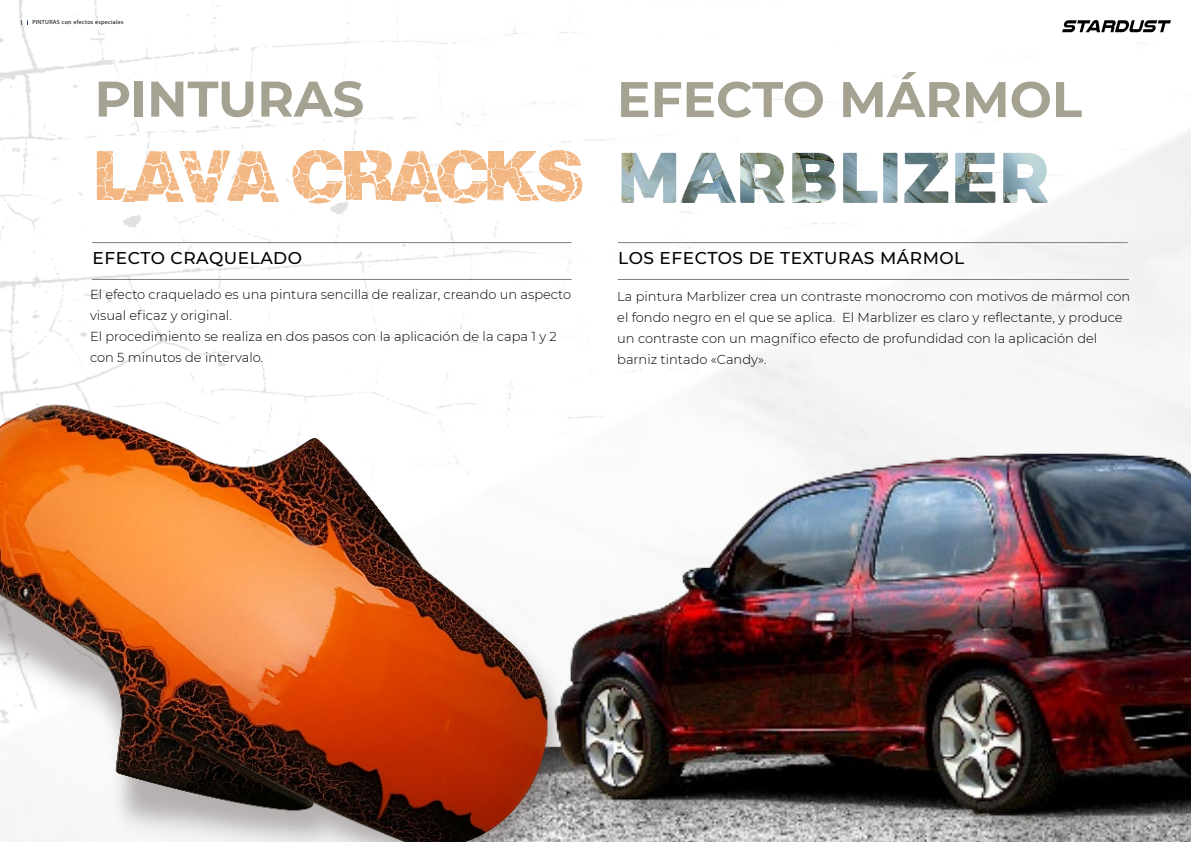
<style>
.page{position:relative;width:1191px;height:842px;background:#fff}
.page>*{position:absolute;margin:0;border:0;box-sizing:border-box;transform-origin:0 0}
.titre_page_pres{font:60px "Crackvetica";color:#f2b782}
.titre_page_pres-2{font:700 50px "Montserrat";color:#a5a291}
.sous_titre_page{font:500 17px "Montserrat";letter-spacing:.03em;color:#000}
.texte_page_pres{font:300 13px/21px "Montserrat";color:#000}
.t1{font:6px "Myriad Pro";letter-spacing:.05em;color:#000}
</style>
<div class="page">
<img style="left:0;top:0;width:1191px;height:423px">
<img style="left:575px;top:423px;width:616px;height:419px">
<img style="left:0;top:373px;width:575px;height:469px">
<svg style="left:1062px;top:20px;width:109px;height:12px"></svg>
<img style="left:604px;top:136px;width:468px;height:91px">
<hr style="left:618px;top:242px;width:509px;height:1px;background:#808080">
<hr style="left:92px;top:242px;width:479px;height:1px;background:#808080">
<hr style="left:618px;top:279px;width:510px;height:1px;background:#808080">
<hr style="left:92px;top:279px;width:479px;height:1px;background:#808080">
<svg style="left:21px;top:20px;width:7px;height:5px"></svg>
<p class="t1" style="left:32px;top:19px;width:93px">PINTURAS con efectos especiales</p>
<p class="titre_page_pres-2" style="left:95px;top:63px;width:271px">PINTURAS</p>
<p class="titre_page_pres-2" style="left:617px;top:63px;width:466px">EFECTO MÁRMOL</p>
<p class="titre_page_pres" style="left:97px;top:150px;width:486px">LAVA CRACKS</p>
<p class="sous_titre_page" style="left:93px;top:246px;width:211px">EFECTO CRAQUELADO</p>
<p class="sous_titre_page" style="left:618px;top:246px;width:347px">LOS EFECTOS DE TEXTURAS MÁRMOL</p>
<p class="texte_page_pres" style="left:617px;top:285px;width:514px">La pintura Marblizer crea un contraste monocromo con motivos de mármol con el fondo negro en el que se aplica. El Marblizer es claro y reflectante, y produce un contraste con un magnífico efecto de profundidad con la aplicación del barniz tintado «Candy».</p>
<p class="texte_page_pres" style="left:90px;top:284px;width:482px">El efecto craquelado es una pintura sencilla de realizar, creando un aspecto visual eficaz y original.</p>
<p class="texte_page_pres" style="left:90px;top:326px;width:468px">El procedimiento se realiza en dos pasos con la aplicación de la capa 1 y 2 con 5 minutos de intervalo.</p>
</div>
